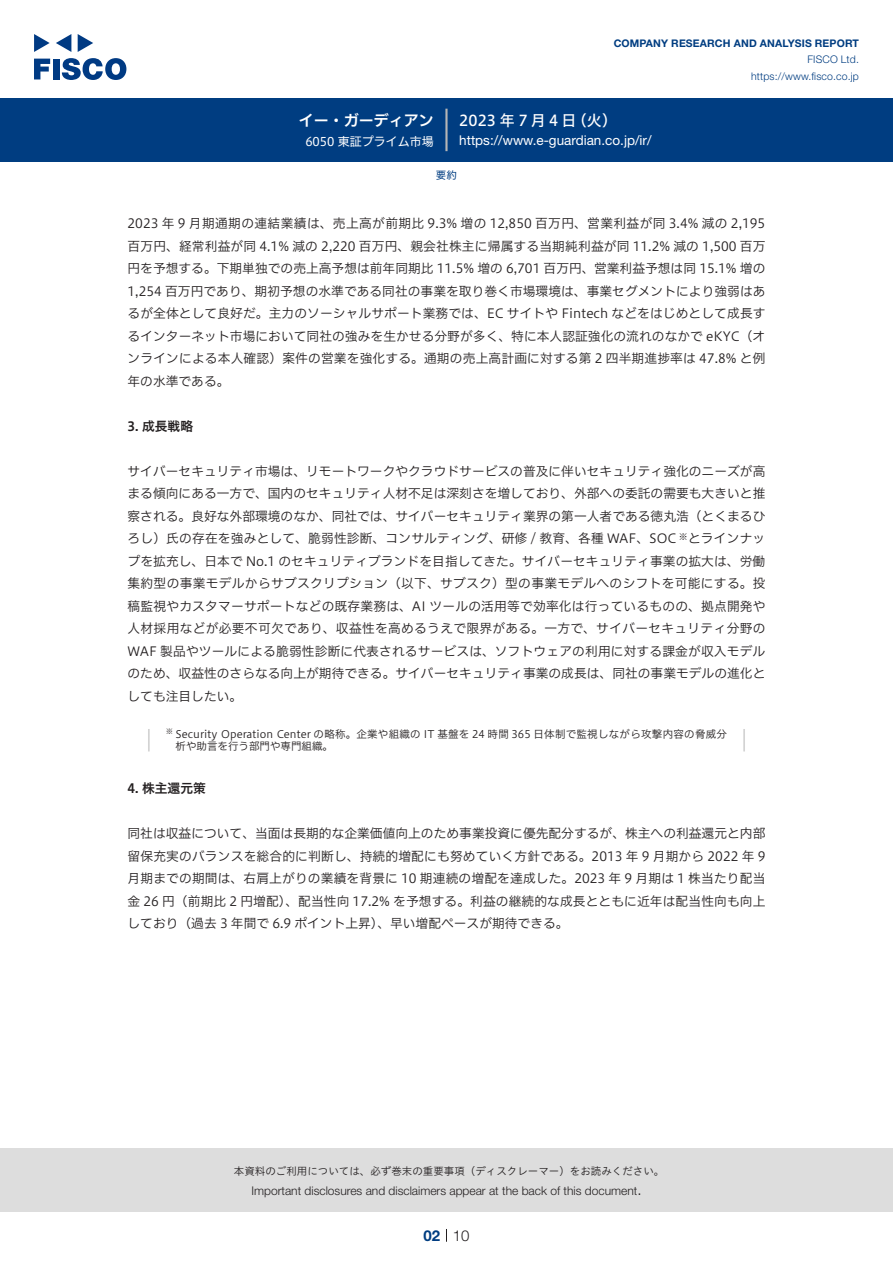
<style>
.page{position:relative;width:893px;height:1263px;background:#fff}
.page>*{position:absolute;margin:0;border:0;box-sizing:border-box;transform-origin:0 0}
.t1{font:15px "Hiragino UD Sans F Std N W5";letter-spacing:.21em;color:#fff}
.t2{font:15px "Hiragino UD Sans F Std N W6";color:#fff}
.t3{font:300 15px "Helvetica Neue LT Std";color:#231f20}
.t4{font:700 15px "Helvetica Neue LT Std";color:#003d81}
.t5{font:13.5px "Helvetica Neue LT Std";color:#fff}
.t6{font:12.75px/22.5px "Hiragino UD Sans F Std N W3";letter-spacing:.005em;color:#231f20;text-align:justify}
.t7{font:12.75px "Hiragino UD Sans F Std N W6";color:#231f20}
.t8{font:300 12px "Helvetica Neue LT Std";color:#231f20}
.t9{font:12px "Hiragino UD Sans F Std N W4";color:#fff}
.t10{font:10.5px "Hiragino UD Sans F Std N W3";letter-spacing:.025em;color:#231f20}
.t11{font:10.5px "Hiragino UD Sans Std W3";color:#231f20}
.t12{font:700 10.5px "Helvetica Neue LT Std";letter-spacing:.015em;color:#003d81}
.t13{font:300 10.5px/16.5px "Helvetica Neue LT Std";letter-spacing:.015em;color:#003d81;text-align:right}
.t14{font:10.5px "Hiragino UD Sans F Std N W3";color:#231f20}
.t15{font:10.5px "Hiragino UD Sans F Std N W4";color:#003d81}
.t16{font:8.85px "Hiragino UD Sans F Std N W3";color:#231f20}
.t17{font:7.35px "Hiragino UD Sans F Std N W3";color:#231f20}
</style>
<div class="page">
<div style="left:0;top:1148px;width:893px;height:64px;background:#ddd"></div>
<svg style="left:34px;top:59px;width:16px;height:20px"></svg>
<div style="left:53px;top:59px;width:6px;height:20px;background:#003a83"></div>
<svg style="left:62px;top:58px;width:64px;height:22px"></svg>
<svg style="left:34px;top:34px;width:16px;height:18px"></svg>
<svg style="left:78px;top:34px;width:15px;height:18px"></svg>
<svg style="left:56px;top:34px;width:15px;height:18px"></svg>
<div style="left:0;top:98px;width:893px;height:64px;background:#003d81"></div>
<hr style="left:445px;top:109px;width:3px;height:42px;background:#b5b5b6">
<svg style="left:446px;top:1229px;width:1px;height:13px"></svg>
<hr style="left:148px;top:729px;width:2px;height:22px;background:#d3d3d3">
<hr style="left:743px;top:729px;width:2px;height:22px;background:#d3d3d3">
<p class="t2" style="left:299px;top:109px;width:137px">イー・ガーディアン</p>
<p class="t9" style="left:305px;top:132px;width:130px">6050 東証プライム市場</p>
<p class="t12" style="left:614px;top:37px;width:247px">COMPANY RESEARCH AND ANALYSIS REPORT</p>
<p class="t13" style="left:751px;top:51px;width:109px">FISCO Ltd. https://www.fisco.co j p.</p>
<p class="t1" style="left:459px;top:109px;width:119px">2023年7月4日</p>
<p class="t1" style="left:572px;top:109px;width:47px">（火(</p>
<p class="t5" style="left:459px;top:132px;width:194px">https://www -e. guardian. c o j p. /i r/</p>
<p class="t15" style="left:436px;top:167px;width:22px">要約</p>
<p class="t6" style="left:128px;top:211px;width:639px">2023 年 9 月期通期の連結業績は、売上高が前期比 9.3% 増の 12,850 百万円、営業利益が同 3.4% 減の 2,195百万円、経常利益が同 4.1% 減の 2,220 百万円、親会社株主に帰属する当期純利益が同 11.2% 減の 1,500 百万円を予想する。下期単独での売上高予想は前年同期比 11.5% 増の 6,701 百万円、営業利益予想は同 15.1% 増の1,254 百万円であり、期初予想の水準である同社の事業を取り巻く市場環境は、事業セグメントにより強弱はあるが全体として良好だ。主力のソーシャルサポート業務では、EC サイトや Fintech などをはじめとして成長するインターネット市場において同社の強みを生かせる分野が多く、特に本人認証強化の流れのなかで eKYC（オンラインによる本人確認）案件の営業を強化する。通期の売上高計画に対する第 2 四半期進捗率は 47.8% と例年の水準である。</p>
<p class="t7" style="left:128px;top:416px;width:67px">3. 成長戦略</p>
<p class="t6" style="left:128px;top:459px;width:639px;text-align:right">サイバーセキュリティ市場は、リモートワークやクラウドサービスの普及に伴いセキュリティ強化のニーズが高まる傾向にある一方で、国内のセキュリティ人材不足は深刻さを増しており、外部への委託の需要も大きいと推察される。良好な外部環境のなか、同社では、サイバーセキュリティ業界の第一人者である徳丸浩（とくまるひとラインナッ</p>
<p class="t6" style="left:128px;top:526px;width:640px;text-align:left">ろし）氏の存在を強みとして、脆弱性診断、コンサルティング、研修 / 教育、各種 WAF、SOC<br>プを拡充し、日本で No.1 のセキュリティブランドを目指してきた。サイバーセキュリティ事業の拡大は、労働集約型の事業モデルからサブスクリプション（以下、サブスク）型の事業モデルへのシフトを可能にする。投稿監視やカスタマーサポートなどの既存業務は、AI ツールの活用等で効率化は行っているものの、拠点開発や人材採用などが必要不可欠であり、収益性を高めるうえで限界がある。一方で、サイバーセキュリティ分野のWAF 製品やツールによる脆弱性診断に代表されるサービスは、ソフトウェアの利用に対する課金が収入モデルのため、収益性のさらなる向上が期待できる。サイバーセキュリティ事業の成長は、同社の事業モデルの進化としても注目したい。</p>
<p class="t10" style="left:176px;top:726px;width:553px">Security Operation Center の略称。企業や組織の IT 基盤を 24 時間 365 日体制で監視しながら攻撃内容の脅威分</p>
<p class="t16" style="left:679px;top:530px;width:10px">※</p>
<p class="t17" style="left:166px;top:726px;width:9px">※</p>
<p class="t14" style="left:176px;top:738px;width:159px">析や助言を行う部門や専門組織。</p>
<p class="t7" style="left:128px;top:779px;width:80px">4. 株主還元策</p>
<p class="t6" style="left:128px;top:822px;width:639px">同社は収益について、当面は長期的な企業価値向上のため事業投資に優先配分するが、株主への利益還元と内部留保充実のバランスを総合的に判断し、持続的増配にも努めていく方針である。2013 年 9 月期から 2022 年 9月期までの期間は、右肩上がりの業績を背景に 10 期連続の増配を達成した。2023 年 9 月期は 1 株当たり配当金 26 円（前期比 2 円増配）、配当性向 17.2% を予想する。利益の継続的な成長とともに近年は配当性向も向上しており（過去 3 年間で 6.9 ポイント上昇）、早い増配ペースが期待できる。</p>
<p class="t11" style="left:234px;top:1163px;width:432px">本資料のご利用については、必ず巻末の重要事項（ディスクレーマー）をお読みください。</p>
<p class="t3" style="left:637px;top:1180px;width:6px">.</p>
<p class="t8" style="left:251px;top:1183px;width:387px">Important disclosures and disclaimers appear at the back of this document</p>
<p class="t4" style="left:423px;top:1226px;width:18px">02</p>
<p class="t3" style="left:453px;top:1226px;width:18px">10</p>
</div>
